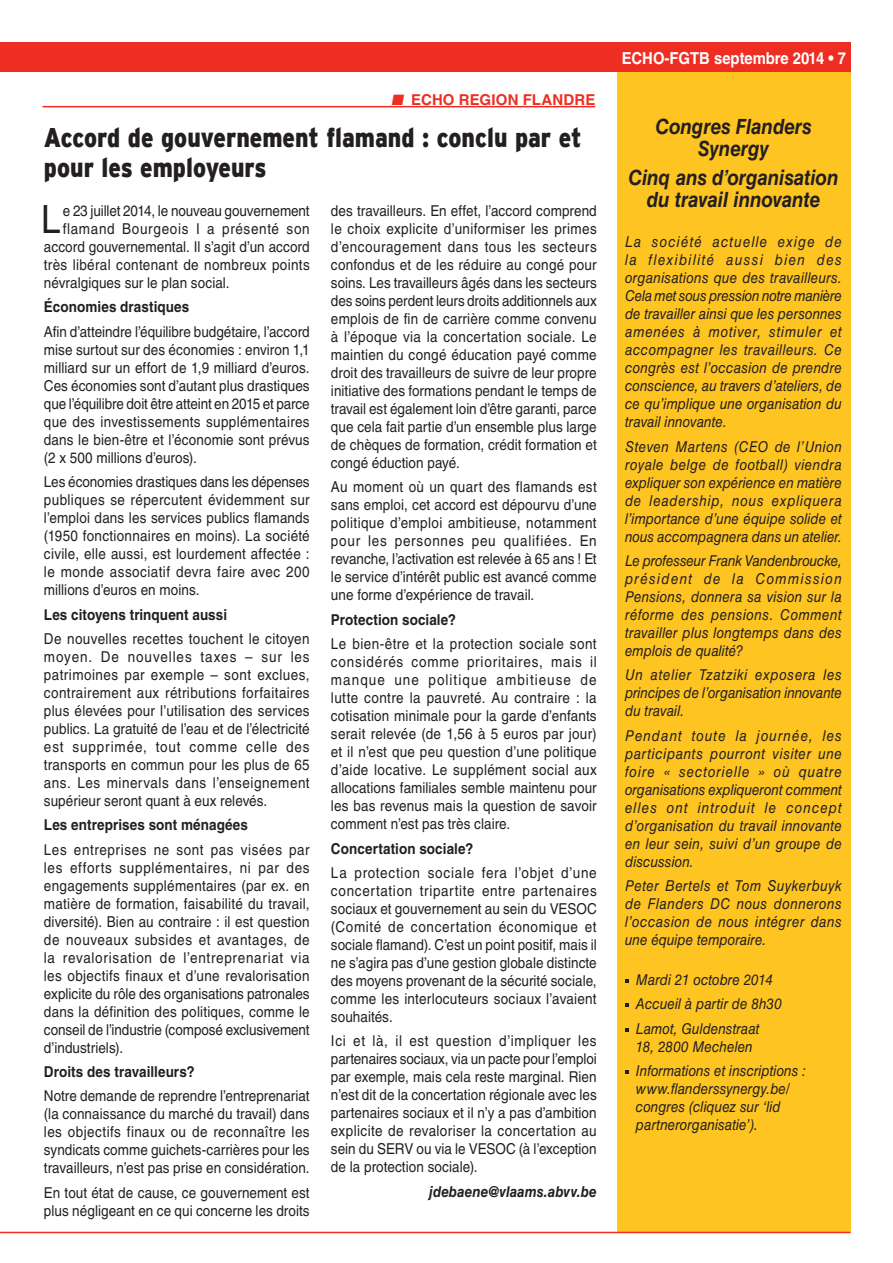
<style>
.page{position:relative;width:893px;height:1263px;background:#fff}
.page>*{position:absolute;margin:0;border:0;box-sizing:border-box;transform-origin:0 0}
.BODY_ECHO_10_12{font:39px "Helvetica LT Std";color:#231f20;scale:.9 1}
.TITEL_18_20{font:900 27px/30px "Interstate";color:#231f20;scale:.85 1}
.KADERTEKST_10_12{font:italic 700 21px/22.5px "Helvetica LT Std";letter-spacing:-.005em;color:#231f20;text-align:center;scale:.9 1}
.t1{font:700 16.5px "Helvetica LT Std";color:#fff;scale:.9 1}
.BODY_ECHO_10_12-2{font:15px/18px "Helvetica LT Std";letter-spacing:.005em;color:#231f20;text-align:justify;scale:.9 1}
.KADERTEKST_10_12-2{font:italic 15px/18px "Helvetica LT Std";color:#231f20;text-align:justify;scale:.9 1}
.BODY_ECHO_10_12-3{font:700 15px "Helvetica LT Std";letter-spacing:.005em;color:#231f20;scale:.9 1}
.BODY_ECHO_10_12-4{font:15px "Helvetica LT Std";letter-spacing:.025em;color:#231f20;scale:.9 1}
.BODY_ECHO_10_12-5{font:15px "Helvetica LT Std";letter-spacing:.05em;color:#231f20;scale:.9 1}
.BODY_ECHO_10_12-6{font:italic 700 15px "Helvetica LT Std";letter-spacing:.005em;color:#231f20;scale:.9 1}
.t2{font:700 15px "Helvetica LT Std";letter-spacing:.01em;color:#ee2e22}
</style>
<div class="page">
<div style="left:0;top:43px;width:850px;height:29px;background:#ee2e22"></div>
<div style="left:617px;top:72px;width:233px;height:1161px;background:#fec422"></div>
<hr style="left:0;top:1232px;width:850px;height:1px;background:#ee2e22">
<hr style="left:43px;top:106px;width:552px;height:1px;background:#ee2e22">
<svg style="left:625px;top:979px;width:4px;height:4px"></svg>
<svg style="left:625px;top:1003px;width:4px;height:4px"></svg>
<svg style="left:625px;top:1028px;width:4px;height:3px"></svg>
<svg style="left:625px;top:1070px;width:4px;height:4px"></svg>
<p class="t2" style="left:391px;top:90px;width:206px">■ ECHO REGION FLANDRE</p>
<p class="TITEL_18_20" style="left:44px;top:122px;width:634px">Accord de gouvernement flamand : conclu par et pour les employeurs</p>
<p class="BODY_ECHO_10_12-2" style="left:63px;top:202px;width:276px">e 23 juillet 2014, le nouveau gouvernement</p>
<p class="BODY_ECHO_10_12-5" style="left:63px;top:220px;width:276px">flamand Bourgeois I a présenté son</p>
<p class="BODY_ECHO_10_12-2" style="left:44px;top:238px;width:297px">accord gouvernemental. Il s’agit d’un accord</p>
<p class="BODY_ECHO_10_12-4" style="left:44px;top:256px;width:297px">très libéral contenant de nombreux points</p>
<p class="BODY_ECHO_10_12-2" style="left:44px;top:274px;width:208px">névralgiques sur le plan social.</p>
<p class="BODY_ECHO_10_12-3" style="left:44px;top:298px;width:163px">Économies drastiques</p>
<p class="BODY_ECHO_10_12-2" style="left:44px;top:322px;width:297px">Afin d’atteindre l’équilibre budgétaire, l’accord mise surtout sur des économies : environ 1,1 milliard sur un effort de 1,9 milliard d’euros.<br>Ces économies sont d’autant plus drastiques que l’équilibre doit être atteint en 2015 et parce que des investissements supplémentaires dans le bien-être et l’économie sont prévus (2 x 500 millions d’euros).</p>
<p class="BODY_ECHO_10_12-2" style="left:44px;top:473px;width:297px">Les économies drastiques dans les dépenses publiques se répercutent évidemment sur l’emploi dans les services publics flamands (1950 fonctionnaires en moins). La société civile, elle aussi, est lourdement affectée : le monde associatif devra faire avec 200 millions d’euros en moins.</p>
<p class="BODY_ECHO_10_12-3" style="left:44px;top:605px;width:205px">Les citoyens trinquent aussi</p>
<p class="BODY_ECHO_10_12-2" style="left:44px;top:630px;width:297px">De nouvelles recettes touchent le citoyen moyen. De nouvelles taxes – sur les patrimoines par exemple – sont exclues, contrairement aux rétributions forfaitaires plus élevées pour l’utilisation des services publics. La gratuité de l’eau et de l’électricité est supprimée, tout comme celle des transports en commun pour les plus de 65 ans. Les minervals dans l’enseignement supérieur seront quant à eux relevés.</p>
<p class="BODY_ECHO_10_12-3" style="left:44px;top:816px;width:228px">Les entreprises sont ménagées</p>
<p class="BODY_ECHO_10_12-2" style="left:44px;top:840px;width:297px">Les entreprises ne sont pas visées par les efforts supplémentaires, ni par des engagements supplémentaires (par ex. en matière de formation, faisabilité du travail, diversité). Bien au contraire : il est question de nouveaux subsides et avantages, de la revalorisation de l’entreprenariat via les objectifs finaux et d’une revalorisation explicite du rôle des organisations patronales dans la définition des politiques, comme le conseil de l’industrie (composé exclusivement d’industriels).</p>
<p class="BODY_ECHO_10_12-3" style="left:44px;top:1063px;width:169px">Droits des travailleurs?</p>
<p class="BODY_ECHO_10_12-2" style="left:44px;top:1087px;width:297px">Notre demande de reprendre l’entreprenariat (la connaissance du marché du travail) dans les objectifs finaux ou de reconnaître les syndicats comme guichets-carrières pour les travailleurs, n’est pas prise en considération.</p>
<p class="BODY_ECHO_10_12-2" style="left:44px;top:1183px;width:297px">En tout état de cause, ce gouvernement est plus négligeant en ce qui concerne les droits</p>
<p class="BODY_ECHO_10_12-2" style="left:331px;top:202px;width:297px">des travailleurs. En effet, l’accord comprend le choix explicite d’uniformiser les primes d’encouragement dans tous les secteurs confondus et de les réduire au congé pour soins. Les travailleurs âgés dans les secteurs des soins perdent leurs droits additionnels aux emplois de fin de carrière comme convenu à l’époque via la concertation sociale. Le maintien du congé éducation payé comme droit des travailleurs de suivre de leur propre initiative des formations pendant le temps de travail est également loin d’être garanti, parce que cela fait partie d’un ensemble plus large de chèques de formation, crédit formation et congé éduction payé.</p>
<p class="BODY_ECHO_10_12-2" style="left:331px;top:478px;width:297px">Au moment où un quart des flamands est sans emploi, cet accord est dépourvu d’une politique d’emploi ambitieuse, notamment pour les personnes peu qualifiées. En revanche, l’activation est relevée à 65 ans ! Et le service d’intérêt public est avancé comme une forme d’expérience de travail.</p>
<p class="BODY_ECHO_10_12-3" style="left:331px;top:610px;width:141px">Protection sociale?</p>
<p class="BODY_ECHO_10_12-2" style="left:331px;top:635px;width:297px">Le bien-être et la protection sociale sont considérés comme prioritaires, mais il manque une politique ambitieuse de lutte contre la pauvreté. Au contraire : la cotisation minimale pour la garde d’enfants serait relevée (de 1,56 à 5 euros par jour) et il n’est que peu question d’une politique d’aide locative. Le supplément social aux allocations familiales semble maintenu pour les bas revenus mais la question de savoir comment n’est pas très claire.</p>
<p class="BODY_ECHO_10_12-3" style="left:331px;top:839px;width:160px">Concertation sociale?</p>
<p class="BODY_ECHO_10_12-2" style="left:331px;top:864px;width:297px">La protection sociale fera l’objet d’une concertation tripartite entre partenaires sociaux et gouvernement au sein du VESOC (Comité de concertation économique et sociale flamand). C’est un point positif, mais il ne s’agira pas d’une gestion globale distincte des moyens provenant de la sécurité sociale, comme les interlocuteurs sociaux l’avaient souhaités.</p>
<p class="BODY_ECHO_10_12-2" style="left:331px;top:1032px;width:297px">Ici et là, il est question d’impliquer les partenaires sociaux, via un pacte pour l’emploi par exemple, mais cela reste marginal. Rien n’est dit de la concertation régionale avec les partenaires sociaux et il n’y a pas d’ambition explicite de revaloriser la concertation au sein du SERV ou via le VESOC (à l’exception de la protection sociale).</p>
<p class="BODY_ECHO_10_12-6" style="left:429px;top:1182px;width:188px">jdebaene@vlaams.abvv.be</p>
<p class="BODY_ECHO_10_12" style="left:41px;top:197px;width:23px">L</p>
<p class="t1" style="left:622px;top:48px;width:251px">ECHO-FGTB septembre 2014 • 7</p>
<p class="KADERTEKST_10_12" style="left:655px;top:115px;width:175px">Congres Flanders<br>Synergy</p>
<p class="KADERTEKST_10_12" style="left:628px;top:166px;width:235px">Cinq ans d’organisation du travail innovante</p>
<p class="KADERTEKST_10_12-2" style="left:625px;top:233px;width:242px">La société actuelle exige de la flexibilité aussi bien des organisations que des travailleurs.<br>Cela met sous pression notre manière de travailler ainsi que les personnes amenées à motiver, stimuler et accompagner les travailleurs. Ce congrès est l’occasion de prendre conscience, au travers d’ateliers, de ce qu’implique une organisation du travail innovante.</p>
<p class="KADERTEKST_10_12-2" style="left:625px;top:437px;width:242px">Steven Martens (CEO de l’Union royale belge de football) viendra expliquer son expérience en matière de leadership, nous expliquera l’importance d’une équipe solide et nous accompagnera dans un atelier.</p>
<p class="KADERTEKST_10_12-2" style="left:625px;top:552px;width:242px">Le professeur Frank Vandenbroucke, président de la Commission Pensions, donnera sa vision sur la réforme des pensions. Comment travailler plus longtemps dans des emplois de qualité?</p>
<p class="KADERTEKST_10_12-2" style="left:625px;top:666px;width:242px">Un atelier Tzatziki exposera les principes de l’organisation innovante du travail.</p>
<p class="KADERTEKST_10_12-2" style="left:625px;top:726px;width:242px">Pendant toute la journée, les participants pourront visiter une foire « sectorielle » où quatre organisations expliqueront comment elles ont introduit le concept d’organisation du travail innovante en leur sein, suivi d’un groupe de discussion.</p>
<p class="KADERTEKST_10_12-2" style="left:625px;top:877px;width:242px">Peter Bertels et Tom Suykerbuyk de Flanders DC nous donnerons l’occasion de nous intégrer dans une équipe temporaire.</p>
<p class="KADERTEKST_10_12-2" style="left:636px;top:971px;width:154px">Mardi 21 octobre 2014</p>
<p class="KADERTEKST_10_12-2" style="left:636px;top:995px;width:164px">Accueil à partir de 8h30</p>
<p class="KADERTEKST_10_12-2" style="left:636px;top:1019px;width:139px">Lamot, Guldenstraat<br>18, 2800 Mechelen</p>
<p class="KADERTEKST_10_12-2" style="left:636px;top:1062px;width:190px;text-align:left">Informations et inscriptions : www.flanderssynergy.be/ congres (cliquez sur ‘lid partnerorganisatie’).</p>
</div>
